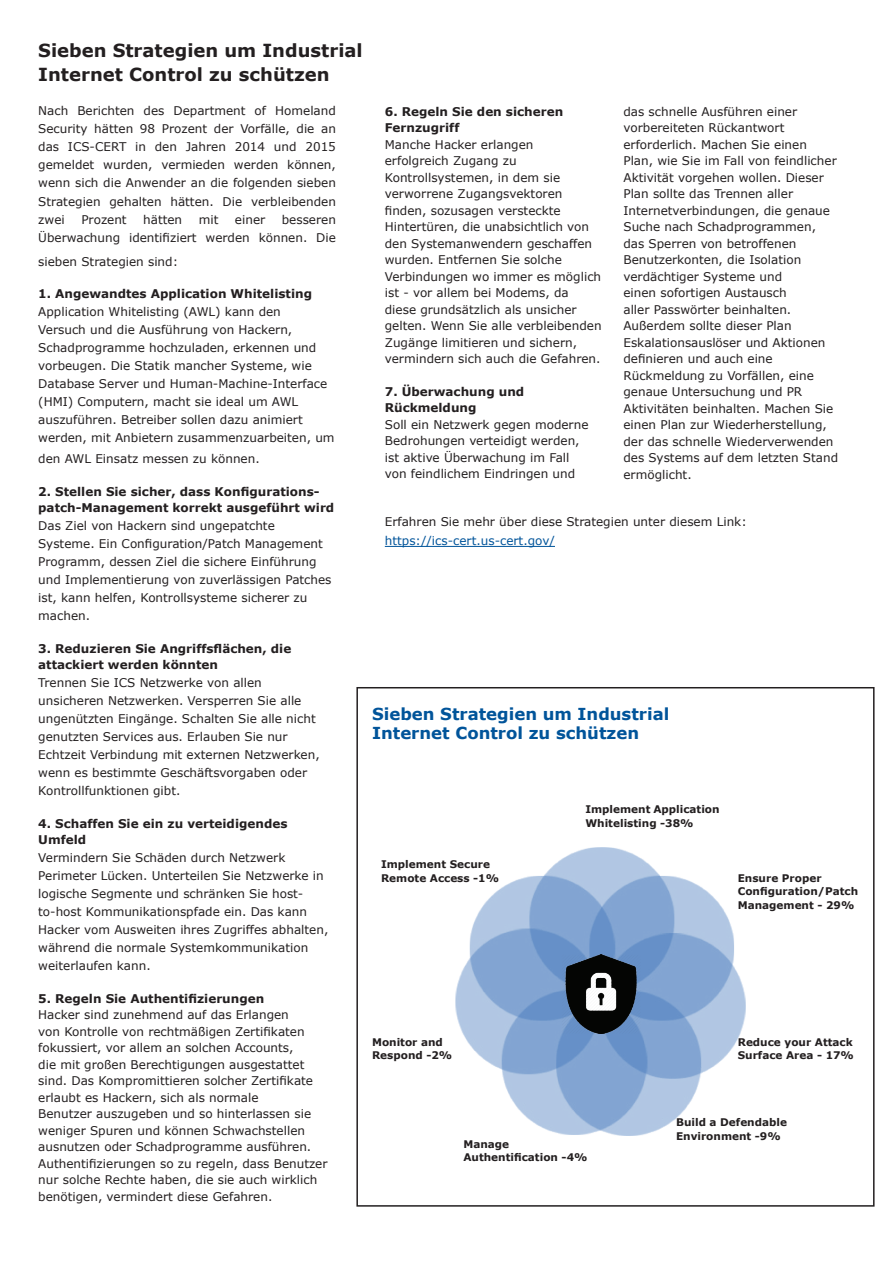
<style>
.page{position:relative;width:893px;height:1263px;background:#fff}
.page>*{position:absolute;margin:0;border:0;box-sizing:border-box;transform-origin:0 0}
.t1{font:700 18px/24px "Verdana";color:#231f20}
.t2{font:700 16.5px/19.5px "Verdana";color:#01549a}
.t3{font:12px/16.5px "Verdana";color:#231f20}
.t4{font:700 12px/16.5px "Verdana";color:#231f20}
.t5{font:12px "Verdana";color:#01549a}
.t6{font:700 10.5px/13.5px "Verdana";color:#231f20}
</style>
<div class="page">
<img style="left:455px;top:847px;width:291px;height:289px">
<div style="left:356px;top:687px;width:518px;height:519px;border:2px solid #231f20"></div>
<hr style="left:385px;top:546px;width:170px;height:1px;background:#01549a">
<img style="left:561px;top:955px;width:79px;height:79px">
<h1 class="t1" style="left:38px;top:38px;width:326px">Sieben Strategien um Industrial<br>Internet Control zu schützen</h1>
<p class="t3" style="left:38px;top:102px;width:299px;line-height:18px;text-align:justify">Nach Berichten des Department of Homeland Security hätten 98 Prozent der Vorfälle, die an das ICS-CERT in den Jahren 2014 und 2015 gemeldet wurden, vermieden werden können, wenn sich die Anwender an die folgenden sieben Strategien gehalten hätten. Die verbleibenden zwei</p>
<p class="t3" style="left:38px;top:210px;width:299px;line-height:18px;text-align:right">besseren<br>Überwachung identifiziert werden können. Die</p>
<p class="t3" style="left:38px;top:252px;width:141px">sieben Strategien sind:</p>
<p class="t4" style="left:38px;top:285px;width:275px">1. Angewandtes Application Whitelisting</p>
<p class="t3" style="left:38px;top:302px;width:298px;line-height:18px">Application Whitelisting (AWL) kann den<br>Versuch und die Ausführung von Hackern, Schadprogramme hochzuladen, erkennen und vorbeugen. Die Statik mancher Systeme, wie Database Server und Human-Machine-Interface (HMI) Computern, macht sie ideal um AWL auszuführen. Betreiber sollen dazu animiert werden, mit Anbietern zusammenzuarbeiten, um</p>
<p class="t3" style="left:38px;top:450px;width:223px">den AWL Einsatz messen zu können.</p>
<p class="t4" style="left:38px;top:482px;width:298px">2. Stellen Sie sicher, dass Konfigurations&shy;patch-Management korrekt ausgeführt wird</p>
<p class="t3" style="left:38px;top:516px;width:295px;line-height:18px">Das Ziel von Hackern sind ungepatchte Systeme. Ein Configuration/Patch Management Programm, dessen Ziel die sichere Einführung und Implementierung von zuverlässigen Patches ist, kann helfen, Kontrollsysteme sicherer zu machen.</p>
<p class="t4" style="left:38px;top:639px;width:255px">3. Reduzieren Sie Angriffsflächen, die attackiert werden könnten</p>
<p class="t3" style="left:38px;top:673px;width:283px;line-height:18px">Trennen Sie ICS Netzwerke von allen unsicheren Netzwerken. Versperren Sie alle ungenützten Eingänge. Schalten Sie alle nicht genutzten Services aus. Erlauben Sie nur Echtzeit Verbindung mit externen Netzwerken, wenn es bestimmte Geschäftsvorgaben oder Kontrollfunktionen gibt.</p>
<p class="t4" style="left:38px;top:815px;width:251px">4. Schaffen Sie ein zu verteidigendes<br>Umfeld</p>
<p class="t3" style="left:38px;top:848px;width:292px;line-height:18px">Vermindern Sie Schäden durch Netzwerk Perimeter Lücken. Unterteilen Sie Netzwerke in logische Segmente und schränken Sie host&shy;to-host Kommunikationspfade ein. Das kann Hacker vom Ausweiten ihres Zugriffes abhalten, während die normale Systemkommunikation weiterlaufen kann.</p>
<p class="t4" style="left:38px;top:990px;width:228px">5. Regeln Sie Authentifizierungen</p>
<p class="t3" style="left:38px;top:1006px;width:291px">Hacker sind zunehmend auf das Erlangen<br>von Kontrolle von rechtmäßigen Zertifikaten fokussiert, vor allem an solchen Accounts,<br>die mit großen Berechtigungen ausgestattet sind. Das Kompromittieren solcher Zertifikate erlaubt es Hackern, sich als normale<br>Benutzer auszugeben und so hinterlassen sie weniger Spuren und können Schwachstellen ausnutzen oder Schadprogramme ausführen.<br>Authentifizierungen so zu regeln, dass Benutzer nur solche Rechte haben, die sie auch wirklich benötigen, vermindert diese Gefahren.</p>
<p class="t3" style="left:81px;top:210px;width:47px">Prozent</p>
<p class="t3" style="left:143px;top:210px;width:41px">hätten</p>
<p class="t3" style="left:199px;top:210px;width:21px">mit</p>
<p class="t3" style="left:235px;top:210px;width:32px">einer</p>
<p class="t4" style="left:385px;top:102px;width:180px">6. Regeln Sie den sicheren<br>Fernzugriff</p>
<p class="t3" style="left:385px;top:135px;width:218px">Manche Hacker erlangen<br>erfolgreich Zugang zu<br>Kontrollsystemen, in dem sie verworrene Zugangsvektoren finden, sozusagen versteckte<br>Hintertüren, die unabsichtlich von den Systemanwendern geschaffen wurden. Entfernen Sie solche<br>Verbindungen wo immer es möglich ist - vor allem bei Modems, da diese grundsätzlich als unsicher gelten. Wenn Sie alle verbleibenden<br>Zugänge limitieren und sichern, vermindern sich auch die Gefahren.</p>
<p class="t4" style="left:385px;top:383px;width:141px">7. Überwachung und<br>Rückmeldung</p>
<p class="t3" style="left:385px;top:415px;width:205px">Soll ein Netzwerk gegen moderne<br>Bedrohungen verteidigt werden, ist aktive Überwachung im Fall von feindlichem Eindringen und</p>
<p class="t3" style="left:623px;top:102px;width:216px">das schnelle Ausführen einer vorbereiteten Rückantwort erforderlich. Machen Sie einen<br>Plan, wie Sie im Fall von feindlicher<br>Aktivität vorgehen wollen. Dieser<br>Plan sollte das Trennen aller<br>Internetverbindungen, die genaue<br>Suche nach Schadprogrammen, das Sperren von betroffenen<br>Benutzerkonten, die Isolation verdächtiger Systeme und<br>einen sofortigen Austausch<br>aller Passwörter beinhalten.<br>Außerdem sollte dieser Plan<br>Eskalationsauslöser und Aktionen definieren und auch eine<br>Rückmeldung zu Vorfällen, eine genaue Untersuchung und PR<br>Aktivitäten beinhalten. Machen Sie einen Plan zur Wiederherstellung, der das schnelle Wiederverwenden des Systems auf dem letzten Stand ermöglicht.</p>
<p class="t3" style="left:385px;top:513px;width:363px">Erfahren Sie mehr über diese Strategien unter diesem Link:</p>
<p class="t5" style="left:385px;top:533px;width:172px">https://ics-cert.us-cert.gov/</p>
<h2 class="t2" style="left:372px;top:703px;width:299px">Sieben Strategien um Industrial<br>Internet Control zu schützen</h2>
<p class="t6" style="left:381px;top:857px;width:120px">Implement Secure<br>Remote Access -1%</p>
<p class="t6" style="left:372px;top:1035px;width:82px">Monitor and<br>Respond -2%</p>
<p class="t6" style="left:585px;top:802px;width:136px">Implement Application<br>Whitelisting -38%</p>
<p class="t6" style="left:738px;top:871px;width:122px">Ensure Proper<br>Configuration/Patch<br>Management - 29%</p>
<p class="t6" style="left:738px;top:1035px;width:118px">Reduce your Attack<br>Surface Area - 17%</p>
<p class="t6" style="left:463px;top:1137px;width:126px">Manage<br>Authentification -4%</p>
<p class="t6" style="left:676px;top:1115px;width:113px">Build a Defendable<br>Environment -9%</p>
</div>
